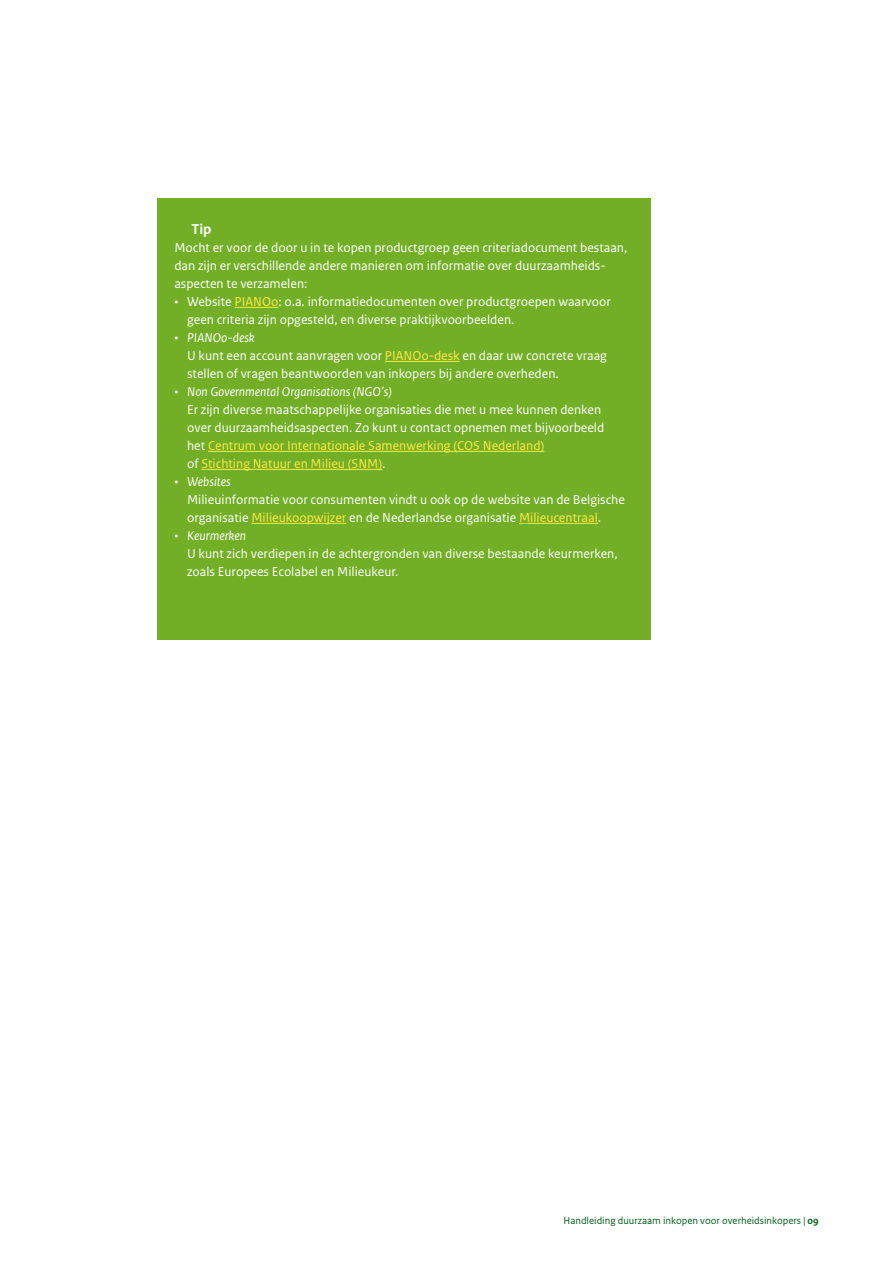
<style>
.page{position:relative;width:893px;height:1263px;background:#fff}
.page>*{position:absolute;margin:0;border:0;box-sizing:border-box;transform-origin:0 0}
.t1{font:700 15px "Rijksoverheid Sans Text";color:#fff}
.t2{font:13.5px/18px "Rijksoverheid Sans Text";color:#fff}
.t3{font:10.5px "Rijksoverheid Sans Text";color:#03601c}
.s1{color:#ffe946}
.s2{font-style:italic}
.s3{font-weight:700}
</style>
<div class="page">
<div style="left:157px;top:198px;width:494px;height:442px;background:#73af26"></div>
<hr style="left:235px;top:307px;width:43px;height:1px;background:#ffe946">
<hr style="left:385px;top:361px;width:75px;height:1px;background:#ffe946">
<hr style="left:208px;top:451px;width:336px;height:1px;background:#ffe946">
<hr style="left:201px;top:469px;width:181px;height:1px;background:#ffe946">
<hr style="left:251px;top:523px;width:95px;height:1px;background:#ffe946">
<hr style="left:519px;top:523px;width:79px;height:1px;background:#ffe946">
<p class="t1" style="left:191px;top:221px;width:22px">Tip</p>
<p class="t2" style="left:174px;top:239px;width:455px">Mocht er voor de door u in te kopen productgroep geen criteriadocument bestaan, dan zijn er verschillende andere manieren om informatie over duurzaamheids&shy;aspecten te verzamelen:</p>
<p class="t2" style="left:187px;top:293px;width:425px;text-indent:-13px">• Website <span class="s1">PIANOo</span>: o.a. informatiedocumenten over productgroepen waarvoor geen criteria zijn opgesteld, en diverse praktijkvoorbeelden.</p>
<p class="t2" style="left:187px;top:329px;width:421px;text-indent:-13px">• <span class="s2">PIANOo-desk<br></span>U kunt een account aanvragen voor <span class="s1">PIANOo-desk</span> en daar uw concrete vraag stellen of vragen beantwoorden van inkopers bij andere overheden.</p>
<p class="t2" style="left:187px;top:383px;width:419px;text-indent:-13px">• <span class="s2">Non Governmental Organisations (NGO’s)<br></span>Er zijn diverse maatschappelijke organisaties die met u mee kunnen denken over duurzaamheidsaspecten. Zo kunt u contact opnemen met bijvoorbeeld het <span class="s1">Centrum voor Internationale Samenwerking (COS Nederland)<br></span>of <span class="s1">Stichting Natuur en Milieu (SNM)</span>.</p>
<p class="t2" style="left:187px;top:473px;width:439px;text-indent:-13px">• <span class="s2">Websites<br></span>Milieuinformatie voor consumenten vindt u ook op de website van de Belgische organisatie <span class="s1">Milieukoopwijzer</span> en de Nederlandse organisatie <span class="s1">Milieucentraal</span>.</p>
<p class="t2" style="left:187px;top:527px;width:432px;text-indent:-13px">• <span class="s2">Keurmerken<br></span>U kunt zich verdiepen in de achtergronden van diverse bestaande keurmerken, zoals Europees Ecolabel en Milieukeur.</p>
<p class="t3" style="left:563px;top:1215px;width:257px">Handleiding duurzaam inkopen voor overheidsinkopers | <span class="s3">09</span></p>
</div>
